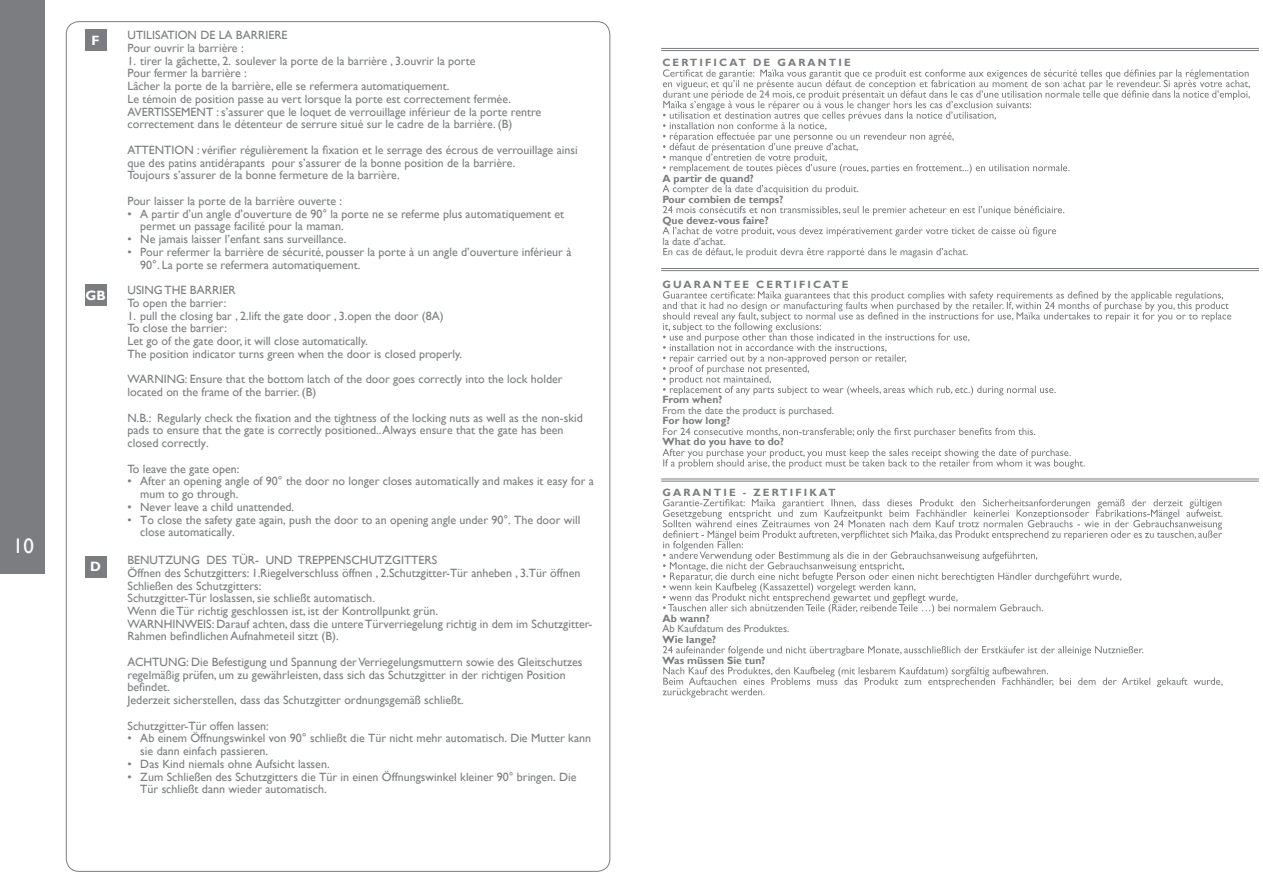
<style>
.page{position:relative;width:1263px;height:893px;background:#fff}
.page>*{position:absolute;margin:0;border:0;box-sizing:border-box;transform-origin:0 0}
.t1{font:21px "Gill Sans";color:#fff}
.t2{font:700 13.5px "Gill Sans";color:#fff}
.t3{font:12px/12.8px "Gill Sans";color:#7b7d80}
.t4{font:700 10.5px/21px "Gill Sans";color:#7b7d80}
.t5{font:10.5px "Gill Sans";color:#7b7d80}
.t6{font:700 10.5px "Gill Sans";letter-spacing:.2em;color:#7b7d80}
</style>
<div class="page">
<div style="left:0;top:0;width:45px;height:574px;background:#7b7d80"></div>
<div style="left:85px;top:556px;width:21px;height:21px;background:#7b7d80"></div>
<div style="left:85px;top:30px;width:21px;height:21px;background:#7b7d80"></div>
<div style="left:85px;top:285px;width:21px;height:21px;background:#7b7d80"></div>
<svg style="left:663px;top:291px;width:568px;height:104px"></svg>
<svg style="left:663px;top:428px;width:372px;height:9px"></svg>
<svg style="left:662px;top:449px;width:423px;height:20px"></svg>
<svg style="left:663px;top:499px;width:559px;height:115px"></svg>
<svg style="left:663px;top:646px;width:480px;height:10px"></svg>
<svg style="left:663px;top:667px;width:559px;height:31px"></svg>
<svg style="left:663px;top:69px;width:587px;height:105px"></svg>
<svg style="left:662px;top:185px;width:196px;height:10px"></svg>
<svg style="left:663px;top:206px;width:401px;height:10px"></svg>
<svg style="left:662px;top:227px;width:394px;height:10px"></svg>
<svg style="left:663px;top:248px;width:305px;height:10px"></svg>
<h1 class="t1" style="left:13px;top:533px;width:22px">10</h1>
<p class="t2" style="left:92px;top:33px;width:10px">F</p>
<p class="t2" style="left:85px;top:287px;width:22px">GB</p>
<p class="t2" style="left:90px;top:559px;width:12px">D</p>
<p class="t3" style="left:128px;top:29px;width:162px">UTILISATION DE LA BARRIERE<br>Pour ouvrir la barrière :</p>
<p class="t3" style="left:128px;top:54px;width:415px">1. tirer la gâchette, 2. soulever la porte de la barrière , 3.ouvrir la porte<br>Pour fermer la barrière :<br>Lâcher la porte de la barrière, elle se refermera automatiquement.<br>Le témoin de position passe au vert lorsque la porte est correctement fermée.<br>AVERTISSEMENT : s’assurer que le loquet de verrouillage inférieur de la porte rentre correctement dans le détenteur de serrure situé sur le cadre de la barrière. (B)</p>
<p class="t3" style="left:128px;top:143px;width:452px">ATTENTION : vérifier régulièrement la fixation et le serrage des écrous de verrouillage ainsi que des patins antidérapants pour s’assurer de la bonne position de la barrière.<br>Toujours s’assurer de la bonne fermeture de la barrière.</p>
<p class="t3" style="left:128px;top:194px;width:216px">Pour laisser la porte de la barrière ouverte :</p>
<p class="t3" style="left:140px;top:207px;width:425px;text-indent:-13px">• A partir d’un angle d’ouverture de 90° la porte ne se referme plus automatiquement et permet un passage facilité pour la maman.</p>
<p class="t3" style="left:128px;top:233px;width:220px">• Ne jamais laisser l’enfant sans surveillance.</p>
<p class="t3" style="left:140px;top:245px;width:433px;text-indent:-13px">• Pour refermer la barrière de sécurité, pousser la porte à un angle d’ouverture inférieur à<br>90°. La porte se refermera automatiquement.</p>
<p class="t3" style="left:128px;top:284px;width:110px">USING THE BARRIER<br>To open the barrier:</p>
<p class="t3" style="left:128px;top:309px;width:336px">1. pull the closing bar , 2.lift the gate door , 3.open the door (8A)<br>To close the barrier:<br>Let go of the gate door, it will close automatically.<br>The position indicator turns green when the door is closed properly.</p>
<p class="t3" style="left:128px;top:373px;width:437px">WARNING: Ensure that the bottom latch of the door goes correctly into the lock holder located on the frame of the barrier. (B)</p>
<p class="t3" style="left:127px;top:411px;width:457px">N.B.: Regularly check the fixation and the tightness of the locking nuts as well as the non-skid pads to ensure that the gate is correctly positioned..Always ensure that the gate has been closed correctly.</p>
<p class="t3" style="left:127px;top:462px;width:114px">To leave the gate open:</p>
<p class="t3" style="left:140px;top:475px;width:455px;text-indent:-13px">• After an opening angle of 90° the door no longer closes automatically and makes it easy for a mum to go through.</p>
<p class="t3" style="left:128px;top:500px;width:168px">• Never leave a child unattended.</p>
<p class="t3" style="left:140px;top:513px;width:442px;text-indent:-13px">• To close the safety gate again, push the door to an opening angle under 90°. The door will close automatically.</p>
<p class="t3" style="left:127px;top:553px;width:466px">BENUTZUNG DES TÜR- UND TREPPENSCHUTZGITTERS<br>Öffnen des Schutzgitters: 1.Riegelverschluss öffnen , 2.Schutzgitter-Tür anheben , 3.Tür öffnen Schließen des Schutzgitters:<br>Schutzgitter-Tür loslassen, sie schließt automatisch.<br>Wenn die Tür richtig geschlossen ist, ist der Kontrollpunkt grün.<br>WARNHINWEIS: Darauf achten, dass die untere Türverriegelung richtig in dem im Schutzgitter-Rahmen befindlichen Aufnahmeteil sitzt (B).</p>
<p class="t3" style="left:128px;top:655px;width:456px">ACHTUNG: Die Befestigung und Spannung derVerriegelungsmuttern sowie des Gleitschutzes regelmäßig prüfen, um zu gewährleisten, dass sich das Schutzgitter in der richtigen Position befindet.<br>Jederzeit sicherstellen, dass das Schutzgitter ordnungsgemäß schließt.</p>
<p class="t3" style="left:128px;top:719px;width:143px">Schutzgitter-Tür offen lassen:</p>
<p class="t3" style="left:140px;top:732px;width:452px;text-indent:-13px">• Ab einem Öffnungswinkel von 90° schließt die Tür nicht mehr automatisch. Die Mutter kann sie dann einfach passieren.</p>
<p class="t3" style="left:128px;top:757px;width:204px">• Das Kind niemals ohne Aufsicht lassen.</p>
<p class="t3" style="left:140px;top:770px;width:438px;text-indent:-13px">• Zum Schließen des Schutzgitters die Tür in einen Öffnungswinkel kleiner 90° bringen. Die<br>Tür schließt dann wieder automatisch.</p>
<p class="t6" style="left:662px;top:56px;width:190px">CERTIFICAT DE GARANTIE</p>
<p class="t4" style="left:662px;top:168px;width:122px">A partir de quand?<br>Pour combien de temps?<br>Que devez-vous faire?</p>
<p class="t5" style="left:662px;top:235px;width:65px">la date d’achat.</p>
<p class="t6" style="left:662px;top:278px;width:188px">GUARANTEE CERTIFICATE</p>
<p class="t4" style="left:662px;top:389px;width:61px">From when?</p>
<p class="t5" style="left:662px;top:404px;width:173px">From the date the product is purchased.</p>
<p class="t4" style="left:662px;top:410px;width:123px">For how long?<br>What do you have to do?</p>
<p class="t6" style="left:662px;top:486px;width:175px">GARANTIE - ZERTIFIKAT</p>
<p class="t4" style="left:662px;top:608px;width:49px">Ab wann?</p>
<p class="t5" style="left:662px;top:623px;width:128px">Ab Kaufdatum des Produktes.</p>
<p class="t4" style="left:662px;top:629px;width:104px">Wie lange?<br>Was müssen Sie tun?</p>
</div>
